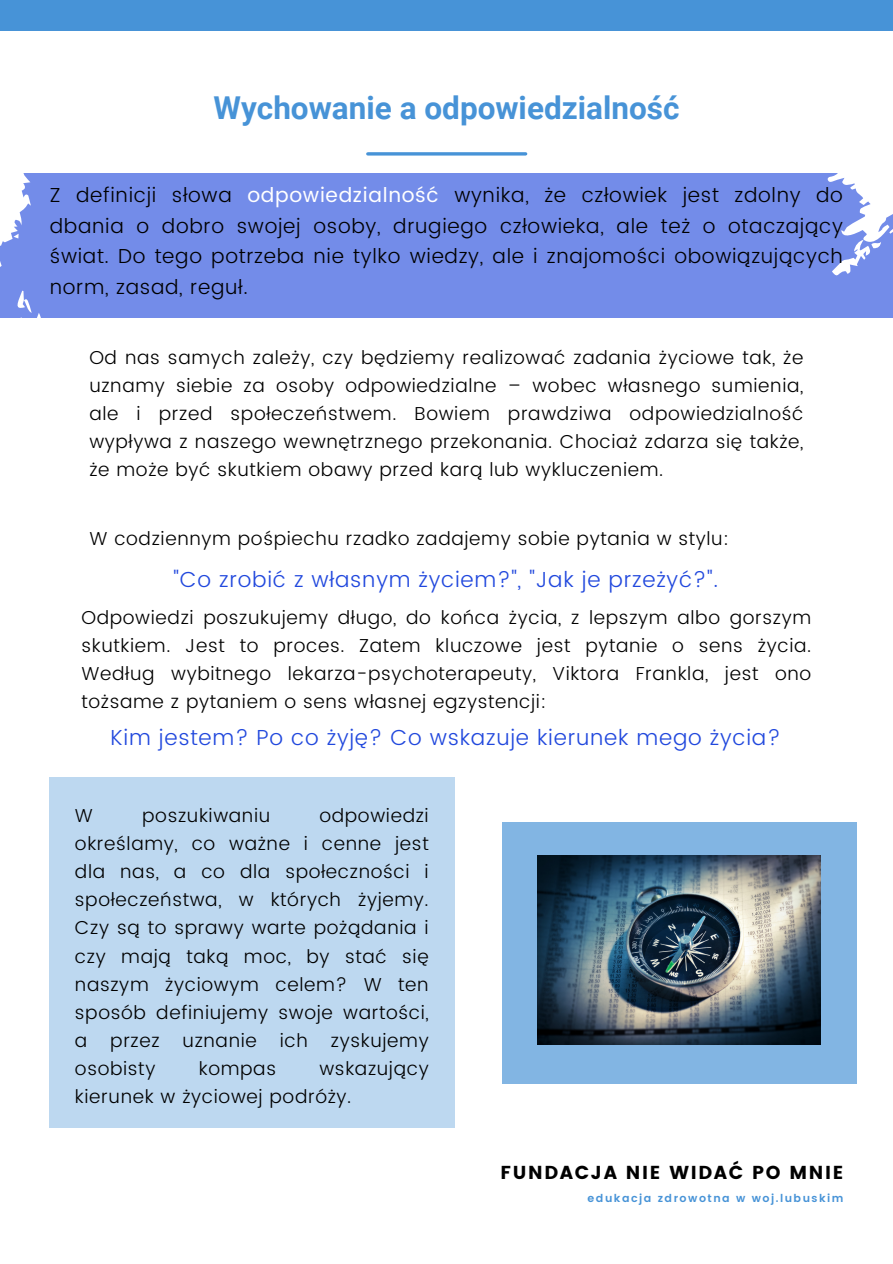
<style>
.page{position:relative;width:893px;height:1264px;background:#fff}
.page>*{position:absolute;margin:0;border:0;box-sizing:border-box;transform-origin:0 0}
.t1{font:700 31.5px "Roboto";color:#4793d7}
.t2{font:300 21.75px "Poppins";letter-spacing:.035em;color:#2148dd}
.t3{font:300 20.25px/30.3px "Poppins";letter-spacing:.035em;color:#000;text-align:justify}
.t4{font:300 18.75px/28.2px "Poppins";letter-spacing:.035em;color:#000;text-align:justify}
.t5{font:18.75px "Poppins";letter-spacing:.09em;color:#000}
.t6{font:600 10.95px "Poppins";letter-spacing:.135em;color:#4793d7}
.s1{font-weight:400;color:#fff}
</style>
<div class="page">
<div style="left:0;top:0;width:892px;height:31px;background:#4793d7"></div>
<div style="left:0;top:173px;width:892px;height:144px;background:#738ce9"></div>
<hr style="left:368px;top:152px;width:157px;height:3px;background:#4793d7">
<div style="left:50px;top:777px;width:405px;height:350px;background:#bdd8f0"></div>
<div style="left:502px;top:822px;width:354px;height:261px;background:#82b5e3"></div>
<img style="left:537px;top:855px;width:283px;height:189px">
<p class="t1" style="left:213px;top:90px;width:467px">Wychowanie a odpowiedzialność</p>
<p class="t3" style="left:50px;top:180px;width:794px">Z definicji słowa <span class="s1">odpowiedzialność</span> wynika, że człowiek jest zdolny do dbania o dobro swojej osoby, drugiego człowieka, ale też o otaczający świat. Do tego potrzeba nie tylko wiedzy, ale i znajomości obowiązujących norm, zasad, reguł.</p>
<p class="t4" style="left:89px;top:343px;width:715px">Od nas samych zależy, czy będziemy realizować zadania życiowe tak, że uznamy siebie za osoby odpowiedzialne – wobec własnego sumienia, ale i przed społeczeństwem. Bowiem prawdziwa odpowiedzialność wypływa z naszego wewnętrznego przekonania. Chociaż zdarza się także, że może być skutkiem obawy przed karą lub wykluczeniem.</p>
<p class="t4" style="left:89px;top:525px;width:641px">W codziennym pośpiechu rzadko zadajemy sobie pytania w stylu:</p>
<p class="t2" style="left:173px;top:567px;width:546px">"Co zrobić z własnym życiem?", "Jak je przeżyć?".</p>
<p class="t4" style="left:81px;top:603px;width:731px">Odpowiedzi poszukujemy długo, do końca życia, z lepszym albo gorszym skutkiem. Jest to proces. Zatem kluczowe jest pytanie o sens życia.<br>Według wybitnego lekarza-psychoterapeuty, Viktora Frankla, jest ono tożsame z pytaniem o sens własnej egzystencji:</p>
<p class="t2" style="left:110px;top:725px;width:671px">Kim jestem? Po co żyję? Co wskazuje kierunek mego życia?</p>
<p class="t4" style="left:75px;top:801px;width:20px">W</p>
<p class="t4" style="left:142px;top:801px;width:129px">poszukiwaniu</p>
<p class="t4" style="left:75px;top:801px;width:355px;text-indent:244px">odpowiedzi określamy, co ważne i cenne jest dla nas, a co dla społeczności i społeczeństwa, w których żyjemy.<br>Czy są to sprawy warte pożądania i czy mają taką moc, by stać się naszym życiowym celem? W ten sposób definiujemy swoje wartości, a przez uznanie ich zyskujemy osobisty</p>
<p class="t4" style="left:75px;top:1054px;width:355px;text-indent:244px">wskazujący kierunek w życiowej podróży.</p>
<p class="t4" style="left:199px;top:1054px;width:79px">kompas</p>
<p class="t5" style="left:500px;top:1161px;width:344px">FUNDACJA NIE WIDAĆ PO MNIE</p>
<p class="t6" style="left:587px;top:1191px;width:257px">edukacja zdrowotna w woj.lubuskim</p>
</div>
